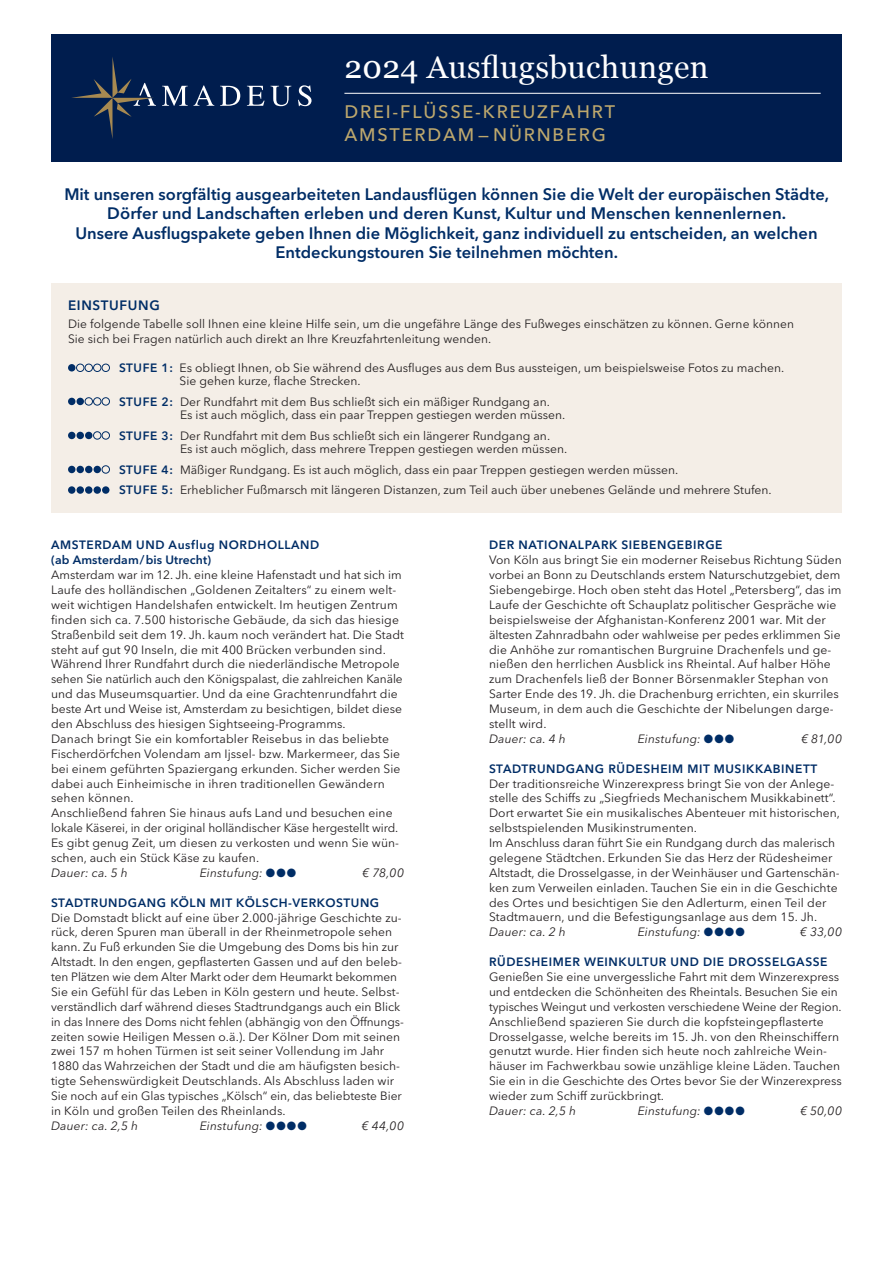
<style>
.page{position:relative;width:893px;height:1263px;background:#fff}
.page>*{position:absolute;margin:0;border:0;box-sizing:border-box;transform-origin:0 0}
.t1{font:31.5px "Georgia";letter-spacing:.01em;color:#fff}
.t2{font:500 18px/22.5px "Avenir Next LT Pro";letter-spacing:.1em;color:#bea86d}
.t3{font:600 16.5px/19.5px "Avenir Next LT Pro";color:#002d66;text-align:center}
.t4{font:600 13.5px "Avenir Next LT Pro";letter-spacing:.05em;color:#002d66}
.t5{font:12px/14.9px "Avenir Next LT Pro";letter-spacing:.005em;color:#231f20}
.t6{font:600 12px/14.9px "Avenir Next LT Pro";letter-spacing:.05em;color:#002d66}
.t7{font:italic 12px "Avenir Next LT Pro";letter-spacing:.01em;color:#231f20}
.s1{font-weight:600;color:#002d66}
.s2{color:#002d66}
</style>
<div class="page">
<div style="left:51px;top:34px;width:791px;height:128px;background:#001d4e"></div>
<svg style="left:72px;top:57px;width:240px;height:82px"></svg>
<hr style="left:344px;top:93px;width:477px;height:1px;background:#fff">
<div style="left:51px;top:283px;width:791px;height:229px;background:#f4eee7"></div>
<div style="left:68px;top:364px;width:7px;height:7px;background:#002d66;border-radius:50%"></div>
<div style="left:76px;top:364px;width:8px;height:8px;border:1px solid #002d66;border-radius:50%"></div>
<div style="left:85px;top:364px;width:8px;height:8px;border:1px solid #002d66;border-radius:50%"></div>
<div style="left:93px;top:364px;width:8px;height:8px;border:1px solid #002d66;border-radius:50%"></div>
<div style="left:102px;top:364px;width:8px;height:8px;border:1px solid #002d66;border-radius:50%"></div>
<div style="left:68px;top:398px;width:7px;height:7px;background:#002d66;border-radius:50%"></div>
<div style="left:77px;top:398px;width:7px;height:7px;background:#002d66;border-radius:50%"></div>
<div style="left:85px;top:397px;width:8px;height:8px;border:1px solid #002d66;border-radius:50%"></div>
<div style="left:93px;top:397px;width:8px;height:8px;border:1px solid #002d66;border-radius:50%"></div>
<div style="left:102px;top:397px;width:8px;height:8px;border:1px solid #002d66;border-radius:50%"></div>
<div style="left:68px;top:432px;width:7px;height:7px;background:#002d66;border-radius:50%"></div>
<div style="left:77px;top:432px;width:7px;height:7px;background:#002d66;border-radius:50%"></div>
<div style="left:85px;top:432px;width:7px;height:7px;background:#002d66;border-radius:50%"></div>
<div style="left:93px;top:431px;width:8px;height:8px;border:1px solid #002d66;border-radius:50%"></div>
<div style="left:102px;top:431px;width:8px;height:8px;border:1px solid #002d66;border-radius:50%"></div>
<div style="left:68px;top:466px;width:7px;height:7px;background:#002d66;border-radius:50%"></div>
<div style="left:77px;top:466px;width:7px;height:7px;background:#002d66;border-radius:50%"></div>
<div style="left:85px;top:466px;width:7px;height:7px;background:#002d66;border-radius:50%"></div>
<div style="left:94px;top:466px;width:7px;height:7px;background:#002d66;border-radius:50%"></div>
<div style="left:102px;top:465px;width:8px;height:9px;border:1px solid #002d66;border-radius:50%"></div>
<div style="left:68px;top:486px;width:7px;height:8px;background:#002d66;border-radius:50%"></div>
<div style="left:77px;top:486px;width:7px;height:8px;background:#002d66;border-radius:50%"></div>
<div style="left:85px;top:486px;width:7px;height:8px;background:#002d66;border-radius:50%"></div>
<div style="left:94px;top:486px;width:7px;height:8px;background:#002d66;border-radius:50%"></div>
<div style="left:102px;top:486px;width:7px;height:8px;background:#002d66;border-radius:50%"></div>
<h1 class="t1" style="left:344px;top:44px;width:366px">2024 Ausflugsbuchungen</h1>
<h2 class="t2" style="left:344px;top:101px;width:272px">DREI-FLÜSSE-KREUZFAHRT<br>AMSTERDAM— NÜRNBERG</h2>
<p class="t3" style="left:64px;top:184px;width:766px">Mit unseren sorgfältig ausgearbeiteten Landausfl ügen können Sie die Welt der europäischen Städte, Dörfer und Landschaften erleben und deren Kunst, Kultur und Menschen kennenlernen.<br>Unsere Ausflugspakete geben Ihnen die Möglichkeit, ganz individuell zu entscheiden, an welchen Entdeckungstouren Sie teilnehmen möchten.</p>
<p class="t4" style="left:68px;top:297px;width:93px">EINSTUFUNG</p>
<p class="t5" style="left:68px;top:316px;width:728px">Die folgende Tabelle soll Ihnen eine kleine Hilfe sein, um die ungefähre Länge des Fußweges einschätzen zu können. Gerne können<br>Sie sich bei Fragen natürlich auch direkt an Ihre Kreuzfahrtenleitung wenden.</p>
<p class="t5" style="left:180px;top:360px;width:606px;line-height:13.8px;text-indent:-61px"><span class="s1">STUFE 1:</span> Es obliegt Ihnen, ob Sie während des Ausfluges aus dem Bus aussteigen, um beispielsweise Fotos zu machen.<br>Sie gehen kurze, flache Strecken.</p>
<p class="t5" style="left:180px;top:394px;width:387px;line-height:13.8px;text-indent:-61px"><span class="s1">STUFE 2:</span> Der Rundfahrt mit dem Bus schließt sich ein mäßiger Rundgang an.<br>Es ist auch möglich, dass ein paar Treppen gestiegen werden müssen.</p>
<p class="t5" style="left:180px;top:428px;width:389px;line-height:13.8px;text-indent:-61px"><span class="s1">STUFE 3:</span> Der Rundfahrt mit dem Bus schließt sich ein längerer Rundgang an.<br>Es ist auch möglich, dass mehrere Treppen gestiegen werden müssen.</p>
<p class="t5" style="left:119px;top:459px;width:654px;line-height:20.2px"><span class="s1">STUFE 4:</span> Mäßiger Rundgang. Es ist auch möglich, dass ein paar Treppen gestiegen werden müssen.<br><span class="s1">STUFE 5:</span> Erheblicher Fußmarsch mit längeren Distanzen, zum Teil auch über unebenes Gelände und mehrere Stufen.</p>
<p class="t6" style="left:51px;top:538px;width:270px">AMSTERDAM UND Ausflug NORDHOLLAND (ab Amsterdam/bis Utrecht)</p>
<p class="t5" style="left:51px;top:568px;width:354px">Amsterdam war im 12. Jh. eine kleine Hafenstadt und hat sich im Laufe des holländischen „Goldenen Zeitalters“ zu einem welt&shy;weit wichtigen Handelshafen entwickelt. Im heutigen Zentrum finden sich ca. 7.500 historische Gebäude, da sich das hiesige Straßenbild seit dem 19. Jh. kaum noch verändert hat. Die Stadt steht auf gut 90 Inseln, die mit 400 Brücken verbunden sind.<br>Während Ihrer Rundfahrt durch die niederländische Metropole sehen Sie natürlich auch den Königspalast, die zahlreichen Kanäle und das Museumsquartier. Und da eine Grachtenrundfahrt die beste Art und Weise ist, Amsterdam zu besichtigen, bildet diese den Abschluss des hiesigen Sightseeing-Programms.<br>Danach bringt Sie ein komfortabler Reisebus in das beliebte Fischerdörfchen Volendam am Ijssel- bzw. Markermeer, das Sie bei einem geführten Spaziergang erkunden. Sicher werden Sie dabei auch Einheimische in ihren traditionellen Gewändern sehen können.<br>Anschließend fahren Sie hinaus aufs Land und besuchen eine lokale Käserei, in der original holländischer Käse hergestellt wird.<br>Es gibt genug Zeit, um diesen zu verkosten und wenn Sie wün&shy;schen, auch ein Stück Käse zu kaufen.</p>
<p class="t7" style="left:51px;top:865px;width:78px">Dauer: ca. 5 h</p>
<p class="t7" style="left:200px;top:865px;width:98px">Einstufung: <span class="s2">●●●</span></p>
<p class="t7" style="left:362px;top:865px;width:43px">€ 78,00</p>
<p class="t6" style="left:51px;top:895px;width:330px">STADTRUNDGANG KÖLN MIT KÖLSCH-VERKOSTUNG</p>
<p class="t5" style="left:51px;top:910px;width:354px">Die Domstadt blickt auf eine über 2.000-jährige Geschichte zu&shy;rück, deren Spuren man überall in der Rheinmetropole sehen kann. Zu Fuß erkunden Sie die Umgebung des Doms bis hin zur Altstadt. In den engen, gepflasterten Gassen und auf den beleb&shy;ten Plätzen wie dem Alter Markt oder dem Heumarkt bekommen Sie ein Gefühl für das Leben in Köln gestern und heute. Selbst&shy;verständlich darf während dieses Stadtrundgangs auch ein Blick in das Innere des Doms nicht fehlen (abhängig von den Öffnungs&shy;zeiten sowie Heiligen Messen o.ä.). Der Kölner Dom mit seinen zwei 157 m hohen Türmen ist seit seiner Vollendung im Jahr 1880 das Wahrzeichen der Stadt und die am häufigsten besich&shy;tigte Sehenswürdigkeit Deutschlands. Als Abschluss laden wir Sie noch auf ein Glas typisches „Kölsch“ ein, das beliebteste Bier in Köln und großen Teilen des Rheinlands.</p>
<p class="t7" style="left:51px;top:1118px;width:89px">Dauer: ca. 2,5 h</p>
<p class="t7" style="left:200px;top:1118px;width:109px">Einstufung: <span class="s2">●●●●</span></p>
<p class="t7" style="left:362px;top:1118px;width:44px">€ 44,00</p>
<p class="t6" style="left:489px;top:538px;width:235px">DER NATIONALPARK SIEBENGEBIRGE</p>
<p class="t5" style="left:489px;top:553px;width:354px">Von Köln aus bringt Sie ein moderner Reisebus Richtung Süden vorbei an Bonn zu Deutschlands erstem Naturschutzgebiet, dem Siebengebirge. Hoch oben steht das Hotel „Petersberg“, das im Laufe der Geschichte oft Schauplatz politischer Gespräche wie beispielsweise der Afghanistan-Konferenz 2001 war. Mit der ältesten Zahnradbahn oder wahlweise per pedes erklimmen Sie die Anhöhe zur romantischen Burgruine Drachenfels und ge&shy;nießen den herrlichen Ausblick ins Rheintal. Auf halber Höhe zum Drachenfels ließ der Bonner Börsenmakler Stephan von Sarter Ende des 19. Jh. die Drachenburg errichten, ein skurriles Museum, in dem auch die Geschichte der Nibelungen darge&shy;stellt wird.</p>
<p class="t7" style="left:489px;top:731px;width:78px">Dauer: ca. 4 h</p>
<p class="t7" style="left:638px;top:731px;width:98px">Einstufung: <span class="s2">●●●</span></p>
<p class="t7" style="left:801px;top:731px;width:42px">€ 81,00</p>
<p class="t6" style="left:489px;top:761px;width:330px">STADTRUNDGANG RÜDESHEIM MIT MUSIKKABINETT</p>
<p class="t5" style="left:489px;top:776px;width:353px">Der traditionsreiche Winzerexpress bringt Sie von der Anlege&shy;stelle des Schiffs zu „Siegfrieds Mechanischem Musikkabinett“.<br>Dort erwartet Sie ein musikalisches Abenteuer mit historischen, selbstspielenden Musikinstrumenten.<br>Im Anschluss daran führt Sie ein Rundgang durch das malerisch gelegene Städtchen. Erkunden Sie das Herz der Rüdesheimer Altstadt, die Drosselgasse, in der Weinhäuser und Gartenschän&shy;ken zum Verweilen einladen. Tauchen Sie ein in die Geschichte des Ortes und besichtigen Sie den Adlerturm, einen Teil der Stadtmauern, und die Befestigungsanlage aus dem 15. Jh.</p>
<p class="t7" style="left:489px;top:925px;width:78px">Dauer: ca. 2 h</p>
<p class="t7" style="left:638px;top:925px;width:109px">Einstufung: <span class="s2">●●●●</span></p>
<p class="t7" style="left:800px;top:925px;width:43px">€ 33,00</p>
<p class="t6" style="left:489px;top:954px;width:340px">RÜDESHEIMER WEINKULTUR UND DIE DROSSELGASSE</p>
<p class="t5" style="left:489px;top:969px;width:354px">Genießen Sie eine unvergessliche Fahrt mit dem Winzerexpress und entdecken die Schönheiten des Rheintals. Besuchen Sie ein typisches Weingut und verkosten verschiedene Weine der Region.<br>Anschließend spazieren Sie durch die kopfsteingepflasterte Drosselgasse, welche bereits im 15. Jh. von den Rheinschiffern genutzt wurde. Hier finden sich heute noch zahlreiche Wein&shy;häuser im Fachwerkbau sowie unzählige kleine Läden. Tauchen Sie ein in die Geschichte des Ortes bevor Sie der Winzerexpress wieder zum Schiff zurückbringt.</p>
<p class="t7" style="left:489px;top:1103px;width:89px">Dauer: ca. 2,5 h</p>
<p class="t7" style="left:638px;top:1103px;width:109px">Einstufung: <span class="s2">●●●●</span></p>
<p class="t7" style="left:800px;top:1103px;width:43px">€ 50,00</p>
</div>
